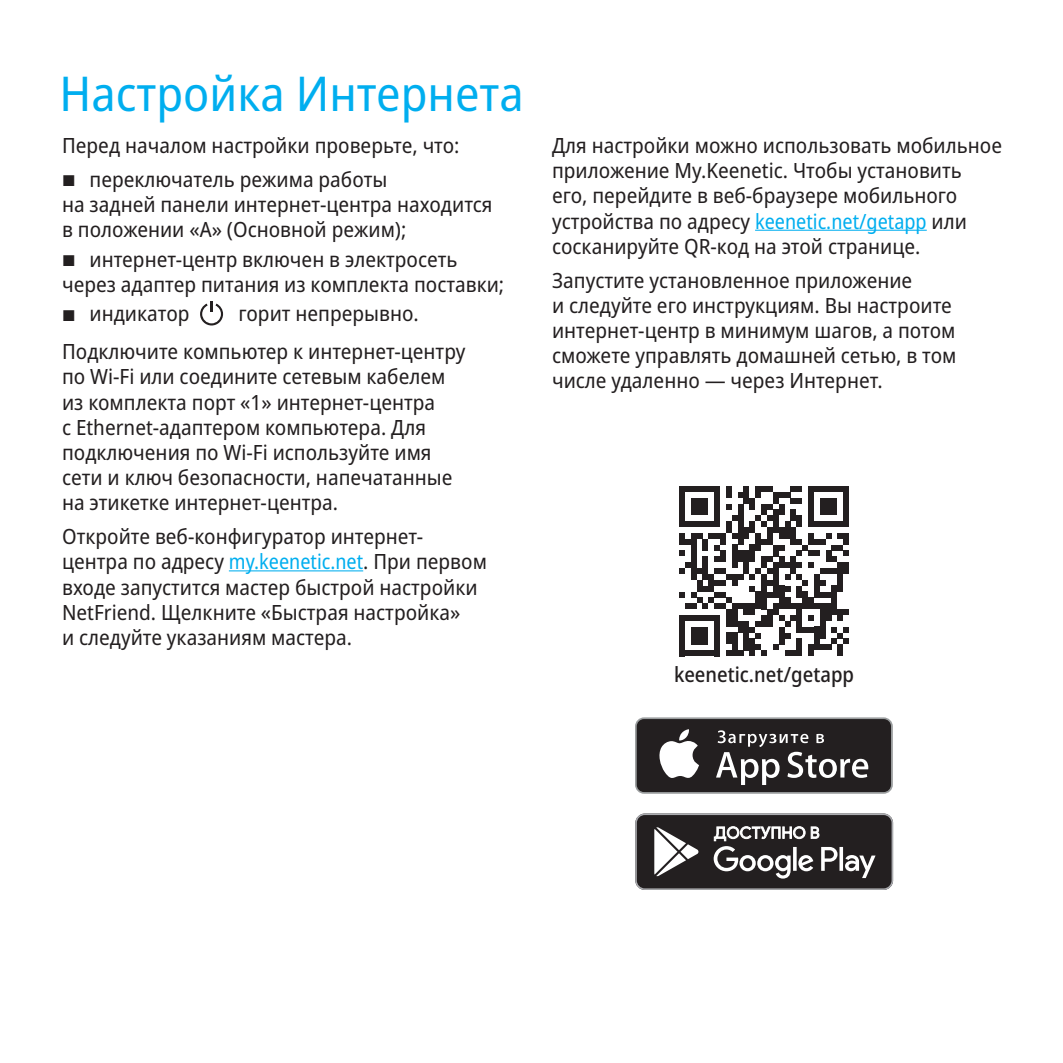
<style>
.page{position:relative;width:1063px;height:1063px;background:#fff}
.page>*{position:absolute;margin:0;border:0;box-sizing:border-box;transform-origin:0 0}
.t1{font:semi-condensed 48px "Noto Sans";color:#00aeef}
.t2{font:semi-condensed 21px/25.2px "Noto Sans";color:#231f20}
.t3{font:500 semi-condensed 21px "Noto Sans";color:#231f20}
.s1{color:#00aeef}
</style>
<div class="page">
<hr style="left:229px;top:570px;width:134px;height:1px;background:#00aeef">
<svg style="left:200px;top:301px;width:23px;height:25px"></svg>
<hr style="left:755px;top:230px;width:172px;height:1px;background:#00aeef">
<div style="left:679px;top:486px;width:6px;height:12px;background:#231f20"></div>
<div style="left:679px;top:498px;width:6px;height:11px;background:#231f20"></div>
<div style="left:679px;top:509px;width:6px;height:18px;background:#231f20"></div>
<div style="left:679px;top:615px;width:6px;height:41px;background:#231f20"></div>
<div style="left:691px;top:498px;width:6px;height:11px;background:#231f20"></div>
<div style="left:691px;top:627px;width:6px;height:17px;background:#231f20"></div>
<div style="left:697px;top:498px;width:5px;height:11px;background:#231f20"></div>
<div style="left:697px;top:627px;width:5px;height:17px;background:#231f20"></div>
<div style="left:702px;top:498px;width:6px;height:11px;background:#231f20"></div>
<svg style="left:691px;top:509px;width:17px;height:6px"></svg>
<div style="left:702px;top:627px;width:6px;height:17px;background:#231f20"></div>
<svg style="left:685px;top:486px;width:29px;height:6px"></svg>
<svg style="left:685px;top:521px;width:29px;height:6px"></svg>
<svg style="left:685px;top:615px;width:29px;height:6px"></svg>
<svg style="left:685px;top:650px;width:29px;height:6px"></svg>
<div style="left:714px;top:486px;width:6px;height:12px;background:#231f20"></div>
<div style="left:714px;top:498px;width:6px;height:11px;background:#231f20"></div>
<div style="left:714px;top:509px;width:6px;height:18px;background:#231f20"></div>
<div style="left:714px;top:615px;width:6px;height:41px;background:#231f20"></div>
<div style="left:726px;top:486px;width:6px;height:12px;background:#231f20"></div>
<svg style="left:726px;top:504px;width:6px;height:5px"></svg>
<div style="left:726px;top:521px;width:6px;height:12px;background:#231f20"></div>
<div style="left:726px;top:609px;width:6px;height:18px;background:#231f20"></div>
<div style="left:726px;top:633px;width:6px;height:11px;background:#231f20"></div>
<svg style="left:726px;top:650px;width:6px;height:6px"></svg>
<svg style="left:732px;top:515px;width:6px;height:6px"></svg>
<div style="left:732px;top:603px;width:6px;height:24px;background:#231f20"></div>
<div style="left:732px;top:633px;width:6px;height:23px;background:#231f20"></div>
<div style="left:738px;top:509px;width:6px;height:36px;background:#231f20"></div>
<div style="left:738px;top:621px;width:6px;height:12px;background:#231f20"></div>
<svg style="left:738px;top:650px;width:6px;height:6px"></svg>
<div style="left:744px;top:486px;width:5px;height:12px;background:#231f20"></div>
<svg style="left:738px;top:492px;width:11px;height:17px"></svg>
<div style="left:744px;top:527px;width:5px;height:12px;background:#231f20"></div>
<div style="left:744px;top:603px;width:5px;height:12px;background:#231f20"></div>
<div style="left:744px;top:621px;width:5px;height:29px;background:#231f20"></div>
<div style="left:749px;top:498px;width:6px;height:11px;background:#231f20"></div>
<div style="left:749px;top:521px;width:6px;height:12px;background:#231f20"></div>
<div style="left:749px;top:603px;width:6px;height:12px;background:#231f20"></div>
<div style="left:749px;top:638px;width:6px;height:18px;background:#231f20"></div>
<svg style="left:749px;top:621px;width:12px;height:17px"></svg>
<div style="left:761px;top:615px;width:6px;height:12px;background:#231f20"></div>
<svg style="left:755px;top:644px;width:12px;height:12px"></svg>
<div style="left:767px;top:527px;width:6px;height:18px;background:#231f20"></div>
<svg style="left:679px;top:533px;width:94px;height:76px"></svg>
<div style="left:767px;top:609px;width:6px;height:18px;background:#231f20"></div>
<div style="left:773px;top:509px;width:6px;height:24px;background:#231f20"></div>
<div style="left:773px;top:545px;width:6px;height:11px;background:#231f20"></div>
<div style="left:773px;top:562px;width:6px;height:35px;background:#231f20"></div>
<div style="left:773px;top:603px;width:6px;height:12px;background:#231f20"></div>
<svg style="left:773px;top:644px;width:6px;height:6px"></svg>
<div style="left:779px;top:527px;width:6px;height:12px;background:#231f20"></div>
<svg style="left:779px;top:545px;width:6px;height:6px"></svg>
<div style="left:779px;top:556px;width:6px;height:12px;background:#231f20"></div>
<div style="left:779px;top:586px;width:6px;height:23px;background:#231f20"></div>
<div style="left:779px;top:627px;width:6px;height:17px;background:#231f20"></div>
<div style="left:785px;top:521px;width:5px;height:18px;background:#231f20"></div>
<svg style="left:785px;top:562px;width:5px;height:6px"></svg>
<svg style="left:785px;top:574px;width:5px;height:6px"></svg>
<svg style="left:785px;top:586px;width:5px;height:6px"></svg>
<div style="left:785px;top:597px;width:5px;height:12px;background:#231f20"></div>
<svg style="left:785px;top:633px;width:5px;height:5px"></svg>
<div style="left:790px;top:527px;width:6px;height:18px;background:#231f20"></div>
<div style="left:790px;top:556px;width:6px;height:18px;background:#231f20"></div>
<svg style="left:790px;top:603px;width:6px;height:6px"></svg>
<svg style="left:779px;top:615px;width:17px;height:12px"></svg>
<svg style="left:785px;top:650px;width:11px;height:6px"></svg>
<svg style="left:755px;top:486px;width:47px;height:41px"></svg>
<div style="left:796px;top:515px;width:6px;height:12px;background:#231f20"></div>
<div style="left:796px;top:586px;width:6px;height:11px;background:#231f20"></div>
<div style="left:796px;top:603px;width:6px;height:30px;background:#231f20"></div>
<div style="left:796px;top:638px;width:6px;height:18px;background:#231f20"></div>
<div style="left:802px;top:592px;width:6px;height:17px;background:#231f20"></div>
<div style="left:808px;top:486px;width:6px;height:12px;background:#231f20"></div>
<div style="left:808px;top:498px;width:6px;height:11px;background:#231f20"></div>
<div style="left:808px;top:509px;width:6px;height:18px;background:#231f20"></div>
<div style="left:808px;top:597px;width:6px;height:12px;background:#231f20"></div>
<svg style="left:808px;top:615px;width:6px;height:6px"></svg>
<svg style="left:802px;top:627px;width:12px;height:6px"></svg>
<div style="left:808px;top:644px;width:6px;height:12px;background:#231f20"></div>
<div style="left:814px;top:574px;width:6px;height:23px;background:#231f20"></div>
<svg style="left:814px;top:603px;width:6px;height:6px"></svg>
<div style="left:814px;top:627px;width:6px;height:23px;background:#231f20"></div>
<div style="left:820px;top:498px;width:6px;height:11px;background:#231f20"></div>
<div style="left:820px;top:603px;width:6px;height:35px;background:#231f20"></div>
<div style="left:826px;top:498px;width:6px;height:11px;background:#231f20"></div>
<svg style="left:820px;top:592px;width:12px;height:5px"></svg>
<div style="left:826px;top:603px;width:6px;height:18px;background:#231f20"></div>
<div style="left:832px;top:498px;width:5px;height:11px;background:#231f20"></div>
<svg style="left:820px;top:509px;width:17px;height:6px"></svg>
<div style="left:832px;top:586px;width:5px;height:29px;background:#231f20"></div>
<svg style="left:814px;top:486px;width:29px;height:6px"></svg>
<svg style="left:814px;top:521px;width:29px;height:6px"></svg>
<div style="left:837px;top:562px;width:6px;height:30px;background:#231f20"></div>
<div style="left:837px;top:609px;width:6px;height:12px;background:#231f20"></div>
<div style="left:837px;top:644px;width:6px;height:12px;background:#231f20"></div>
<div style="left:843px;top:486px;width:6px;height:12px;background:#231f20"></div>
<div style="left:843px;top:498px;width:6px;height:11px;background:#231f20"></div>
<div style="left:843px;top:509px;width:6px;height:18px;background:#231f20"></div>
<svg style="left:796px;top:533px;width:53px;height:53px"></svg>
<div style="left:843px;top:562px;width:6px;height:12px;background:#231f20"></div>
<svg style="left:843px;top:609px;width:6px;height:6px"></svg>
<svg style="left:820px;top:627px;width:29px;height:23px"></svg>
<div style="left:635px;top:717px;width:258px;height:77px;background:#9a9d9e;border-radius:9px"></div>
<div style="left:637px;top:719px;width:254px;height:73px;background:#231f20;border-radius:7px"></div>
<svg style="left:659px;top:729px;width:40px;height:49px"></svg>
<svg style="left:716px;top:730px;width:152px;height:55px"></svg>
<svg style="left:635px;top:814px;width:258px;height:76px;background:#4d4a4b"></svg>
<h1 class="t1" style="left:60px;top:60px;width:466px">Настройка Интернета</h1>
<p class="t2" style="left:62px;top:129px;width:399px;line-height:33.6px">Перед началом настройки проверьте, что: ⬛ переключатель режима работы</p>
<p class="t2" style="left:62px;top:192px;width:432px">на задней панели интернет-центра находится в положении «А» (Основной режим);</p>
<p class="t2" style="left:62px;top:247px;width:444px">⬛ интернет‑центр включен в электросеть через адаптер питания из комплекта поставки;</p>
<p class="t2" style="left:62px;top:302px;width:129px">⬛ индикатор</p>
<p class="t2" style="left:62px;top:295px;width:405px;line-height:37.8px;text-indent:176px">горит непрерывно.<br>Подключите компьютер к интернет-центру</p>
<p class="t2" style="left:62px;top:365px;width:392px">по Wi-Fi или соедините сетевым кабелем из комплекта порт «1» интернет‑центра<br>с Ethernet-адаптером компьютера. Для подключения по Wi-Fi используйте имя сети и ключ безопасности, напечатанные на этикетке интернет-центра.</p>
<p class="t2" style="left:62px;top:524px;width:426px">Откройте веб-конфигуратор интернет&shy;центра по адресу <span class="s1">my.keenetic.net</span>. При первом входе запустится мастер быстрой настройки NetFriend. Щелкните «Быстрая настройка»<br>и следуйте указаниям мастера.</p>
<p class="t2" style="left:552px;top:133px;width:452px">Для настройки можно использовать мобильное приложение My.Keenetic. Чтобы установить его, перейдите в веб-браузере мобильного устройства по адресу <span class="s1">keenetic.net/getapp</span> или сосканируйте QR‑код на этой странице.</p>
<p class="t2" style="left:552px;top:268px;width:406px">Запустите установленное приложение<br>и следуйте его инструкциям. Вы настроите интернет-центр в минимум шагов, а потом сможете управлять домашней сетью, в том числе удаленно — через Интернет.</p>
<p class="t3" style="left:674px;top:660px;width:182px">keenetic.net/getapp</p>
</div>
